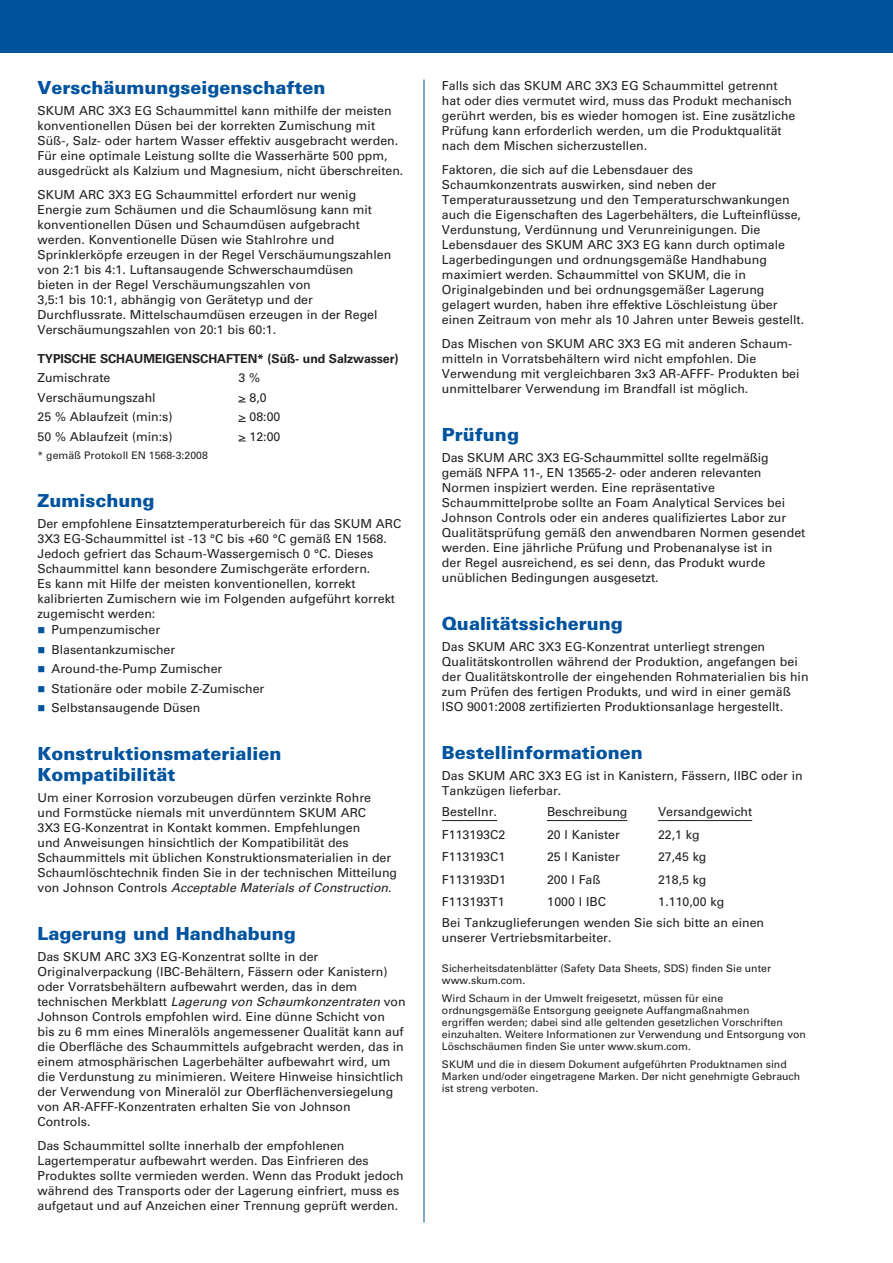
<style>
.page{position:relative;width:893px;height:1263px;background:#fff}
.page>*{position:absolute;margin:0;border:0;box-sizing:border-box;transform-origin:0 0}
._03_12_pt_Blue_Heade{font:900 18px/21px "Univers LT Std";color:#01539e}
._05_Text_1st_Graph{font:12.3px/15px "Univers LT Std";color:#231f20}
._06_Text_8_25{font:12.3px/15px "Univers LT Std";color:#231f20}
._09_Tabbed_Copy{font:12.3px "Univers LT Std";color:#231f20}
._08_Bullet_Text{font:12.3px "Univers LT Std";color:#231f20}
._04_Bold_Subhead{font:700 12.3px "Univers LT Std";letter-spacing:-.01em;color:#231f20}
._07_Bullet_Text_1st{font:12.3px "Univers LT Std";color:#231f20}
._16_Note_7_pt__type{font:10.5px/12px "Univers LT Std";color:#231f20}
.s1{color:#01539e}
.s2{font-style:italic}
</style>
<div class="page">
<div style="left:0;top:0;width:893px;height:52px;background:#01539e"></div>
<hr style="left:424px;top:80px;width:1px;height:1142px;background:#01539e">
<hr style="left:442px;top:820px;width:55px;height:1px;background:#231f20">
<hr style="left:547px;top:820px;width:80px;height:1px;background:#231f20">
<hr style="left:658px;top:820px;width:94px;height:1px;background:#231f20">
<p class="_03_12_pt_Blue_Heade" style="left:38px;top:77px;width:290px">Verschäumungseigenschaften</p>
<p class="_05_Text_1st_Graph" style="left:38px;top:103px;width:367px">SKUM ARC 3X3 EG Schaummittel kann mithilfe der meisten konventionellen Düsen bei der korrekten Zumischung mit Süß-, Salz- oder hartem Wasser effektiv ausgebracht werden.<br>Für eine optimale Leistung sollte die Wasserhärte 500 ppm, ausgedrückt als Kalzium und Magnesium, nicht überschreiten.</p>
<p class="_06_Text_8_25" style="left:38px;top:187px;width:355px">SKUM ARC 3X3 EG Schaummittel erfordert nur wenig Energie zum Schäumen und die Schaumlösung kann mit konventionellen Düsen und Schaumdüsen aufgebracht werden. Konventionelle Düsen wie Stahlrohre und Sprinklerköpfe erzeugen in der Regel Verschäumungszahlen von 2:1 bis 4:1. Luftansaugende Schwerschaumdüsen bieten in der Regel Verschäumungszahlen von<br>3,5:1 bis 10:1, abhängig von Gerätetyp und der Durchflussrate. Mittelschaumdüsen erzeugen in der Regel Verschäumungszahlen von 20:1 bis 60:1.</p>
<p class="_04_Bold_Subhead" style="left:38px;top:351px;width:362px">TYPISCHE SCHAUMEIGENSCHAFTEN* (Süß- und Salzwasser)</p>
<p class="_09_Tabbed_Copy" style="left:38px;top:370px;width:74px">Zumischrate</p>
<p class="_09_Tabbed_Copy" style="left:238px;top:370px;width:23px">3 %</p>
<p class="_09_Tabbed_Copy" style="left:38px;top:390px;width:120px">Verschäumungszahl</p>
<p class="_09_Tabbed_Copy" style="left:238px;top:390px;width:30px">&gt; 8,0</p>
<p class="_09_Tabbed_Copy" style="left:38px;top:409px;width:137px">25 % Ablaufzeit (min:s)</p>
<p class="_09_Tabbed_Copy" style="left:238px;top:409px;width:43px">&gt; 08:00</p>
<p class="_09_Tabbed_Copy" style="left:38px;top:429px;width:137px">50 % Ablaufzeit (min:s)</p>
<p class="_09_Tabbed_Copy" style="left:238px;top:429px;width:43px">&gt; 12:00</p>
<p class="_16_Note_7_pt__type" style="left:38px;top:449px;width:172px">* gemäß Protokoll EN 1568-3:2008</p>
<p class="_03_12_pt_Blue_Heade" style="left:38px;top:489px;width:119px">Zumischung</p>
<p class="_05_Text_1st_Graph" style="left:38px;top:516px;width:365px">Der empfohlene Einsatztemperaturbereich für das SKUM ARC 3X3 EG-Schaummittel ist -13 °C bis +60 °C gemäß EN 1568.<br>Jedoch gefriert das Schaum-Wassergemisch 0 °C. Dieses Schaummittel kann besondere Zumischgeräte erfordern.<br>Es kann mit Hilfe der meisten konventionellen, korrekt kalibrierten Zumischern wie im Folgenden aufgeführt korrekt zugemischt werden:</p>
<p class="_07_Bullet_Text_1st" style="left:38px;top:622px;width:124px"><span class="s1">■</span> Pumpenzumischer</p>
<p class="_08_Bullet_Text" style="left:38px;top:642px;width:139px"><span class="s1">■</span> Blasentankzumischer</p>
<p class="_08_Bullet_Text" style="left:38px;top:661px;width:186px"><span class="s1">■</span> Around-the-Pump Zumischer</p>
<p class="_08_Bullet_Text" style="left:38px;top:681px;width:228px"><span class="s1">■</span> Stationäre oder mobile Z-Zumischer</p>
<p class="_08_Bullet_Text" style="left:38px;top:700px;width:164px"><span class="s1">■</span> Selbstansaugende Düsen</p>
<p class="_03_12_pt_Blue_Heade" style="left:38px;top:743px;width:245px">Konstruktionsmaterialien<br>Kompatibilität</p>
<p class="_05_Text_1st_Graph" style="left:38px;top:790px;width:361px">Um einer Korrosion vorzubeugen dürfen verzinkte Rohre<br>und Formstücke niemals mit unverdünntem SKUM ARC<br>3X3 EG-Konzentrat in Kontakt kommen. Empfehlungen<br>und Anweisungen hinsichtlich der Kompatibilität des Schaummittels mit üblichen Konstruktionsmaterialien in der Schaumlöschtechnik finden Sie in der technischen Mitteilung von Johnson Controls <span class="s2">Acceptable Materials of Construction</span>.</p>
<p class="_03_12_pt_Blue_Heade" style="left:38px;top:923px;width:260px">Lagerung und Handhabung</p>
<p class="_05_Text_1st_Graph" style="left:38px;top:949px;width:370px">Das SKUM ARC 3X3 EG-Konzentrat sollte in der Originalverpackung (IBC-Behältern, Fässern oder Kanistern) oder Vorratsbehältern aufbewahrt werden, das in dem technischen Merkblatt <span class="s2">Lagerung von Schaumkonzentraten</span> von Johnson Controls empfohlen wird. Eine dünne Schicht von<br>bis zu 6 mm eines Mineralöls angemessener Qualität kann auf die Oberfläche des Schaummittels aufgebracht werden, das in einem atmosphärischen Lagerbehälter aufbewahrt wird, um die Verdunstung zu minimieren. Weitere Hinweise hinsichtlich der Verwendung von Mineralöl zur Oberflächenversiegelung von AR-AFFF-Konzentraten erhalten Sie von Johnson Controls.</p>
<p class="_06_Text_8_25" style="left:38px;top:1138px;width:368px">Das Schaummittel sollte innerhalb der empfohlenen Lagertemperatur aufbewahrt werden. Das Einfrieren des Produktes sollte vermieden werden. Wenn das Produkt jedoch während des Transports oder der Lagerung einfriert, muss es aufgetaut und auf Anzeichen einer Trennung geprüft werden.</p>
<p class="_06_Text_8_25" style="left:442px;top:78px;width:355px">Falls sich das SKUM ARC 3X3 EG Schaummittel getrennt hat oder dies vermutet wird, muss das Produkt mechanisch gerührt werden, bis es wieder homogen ist. Eine zusätzliche Prüfung kann erforderlich werden, um die Produktqualität nach dem Mischen sicherzustellen.</p>
<p class="_06_Text_8_25" style="left:442px;top:162px;width:364px">Faktoren, die sich auf die Lebensdauer des Schaumkonzentrats auswirken, sind neben der Temperaturaussetzung und den Temperaturschwankungen auch die Eigenschaften des Lagerbehälters, die Lufteinflüsse, Verdunstung, Verdünnung und Verunreinigungen. Die Lebensdauer des SKUM ARC 3X3 EG kann durch optimale Lagerbedingungen und ordnungsgemäße Handhabung maximiert werden. Schaummittel von SKUM, die in Originalgebinden und bei ordnungsgemäßer Lagerung gelagert wurden, haben ihre effektive Löschleistung über einen Zeitraum von mehr als 10 Jahren unter Beweis gestellt.</p>
<p class="_06_Text_8_25" style="left:442px;top:336px;width:359px">Das Mischen von SKUM ARC 3X3 EG mit anderen Schaum&shy;mitteln in Vorratsbehältern wird nicht empfohlen. Die Verwendung mit vergleichbaren 3x3 AR-AFFF- Produkten bei unmittelbarer Verwendung im Brandfall ist möglich.</p>
<p class="_03_12_pt_Blue_Heade" style="left:442px;top:424px;width:79px">Prüfung</p>
<p class="_05_Text_1st_Graph" style="left:442px;top:450px;width:365px">Das SKUM ARC 3X3 EG-Schaummittel sollte regelmäßig gemäß NFPA 11-, EN 13565-2- oder anderen relevanten Normen inspiziert werden. Eine repräsentative Schaummittelprobe sollte an Foam Analytical Services bei Johnson Controls oder ein anderes qualifiziertes Labor zur Qualitätsprüfung gemäß den anwendbaren Normen gesendet werden. Eine jährliche Prüfung und Probenanalyse ist in<br>der Regel ausreichend, es sei denn, das Produkt wurde unüblichen Bedingungen ausgesetzt.</p>
<p class="_03_12_pt_Blue_Heade" style="left:442px;top:613px;width:182px">Qualitätssicherung</p>
<p class="_05_Text_1st_Graph" style="left:442px;top:639px;width:368px">Das SKUM ARC 3X3 EG-Konzentrat unterliegt strengen Qualitätskontrollen während der Produktion, angefangen bei der Qualitätskontrolle der eingehenden Rohmaterialien bis hin zum Prüfen des fertigen Produkts, und wird in einer gemäß ISO 9001:2008 zertifizierten Produktionsanlage hergestellt.</p>
<p class="_03_12_pt_Blue_Heade" style="left:442px;top:742px;width:202px">Bestellinformationen</p>
<p class="_05_Text_1st_Graph" style="left:442px;top:768px;width:362px">Das SKUM ARC 3X3 EG ist in Kanistern, Fässern, IIBC oder in<br>Tankzügen lieferbar.</p>
<p class="_09_Tabbed_Copy" style="left:442px;top:804px;width:57px">Bestellnr.</p>
<p class="_09_Tabbed_Copy" style="left:547px;top:804px;width:82px">Beschreibung</p>
<p class="_09_Tabbed_Copy" style="left:658px;top:804px;width:96px">Versandgewicht</p>
<p class="_09_Tabbed_Copy" style="left:442px;top:827px;width:65px">F113193C2</p>
<p class="_09_Tabbed_Copy" style="left:547px;top:827px;width:74px">20 l Kanister</p>
<p class="_09_Tabbed_Copy" style="left:658px;top:827px;width:43px">22,1 kg</p>
<p class="_09_Tabbed_Copy" style="left:442px;top:849px;width:65px">F113193C1</p>
<p class="_09_Tabbed_Copy" style="left:547px;top:849px;width:74px">25 l Kanister</p>
<p class="_09_Tabbed_Copy" style="left:658px;top:849px;width:50px">27,45 kg</p>
<p class="_09_Tabbed_Copy" style="left:442px;top:872px;width:65px">F113193D1</p>
<p class="_09_Tabbed_Copy" style="left:547px;top:872px;width:55px">200 l Faß</p>
<p class="_09_Tabbed_Copy" style="left:658px;top:872px;width:50px">218,5 kg</p>
<p class="_09_Tabbed_Copy" style="left:442px;top:894px;width:64px">F113193T1</p>
<p class="_09_Tabbed_Copy" style="left:547px;top:894px;width:61px">1000 l IBC</p>
<p class="_09_Tabbed_Copy" style="left:658px;top:894px;width:68px">1.110,00 kg</p>
<p class="_06_Text_8_25" style="left:442px;top:915px;width:324px">Bei Tankzuglieferungen wenden Sie sich bitte an einen unserer Vertriebsmitarbeiter.</p>
<p class="_16_Note_7_pt__type" style="left:442px;top:962px;width:331px">Sicherheitsdatenblätter (Safety Data Sheets, SDS) finden Sie unter www.skum.com.</p>
<p class="_16_Note_7_pt__type" style="left:442px;top:992px;width:366px">Wird Schaum in der Umwelt freigesetzt, müssen für eine ordnungsgemäße Entsorgung geeignete Auffangmaßnahmen<br>ergriffen werden; dabei sind alle geltenden gesetzlichen Vorschriften einzuhalten. Weitere Informationen zur Verwendung und Entsorgung von Löschschäumen finden Sie unter www.skum.com.</p>
<p class="_16_Note_7_pt__type" style="left:442px;top:1058px;width:360px">SKUM und die in diesem Dokument aufgeführten Produktnamen sind<br>Marken und/oder eingetragene Marken. Der nicht genehmigte Gebrauch ist streng verboten.</p>
</div>
